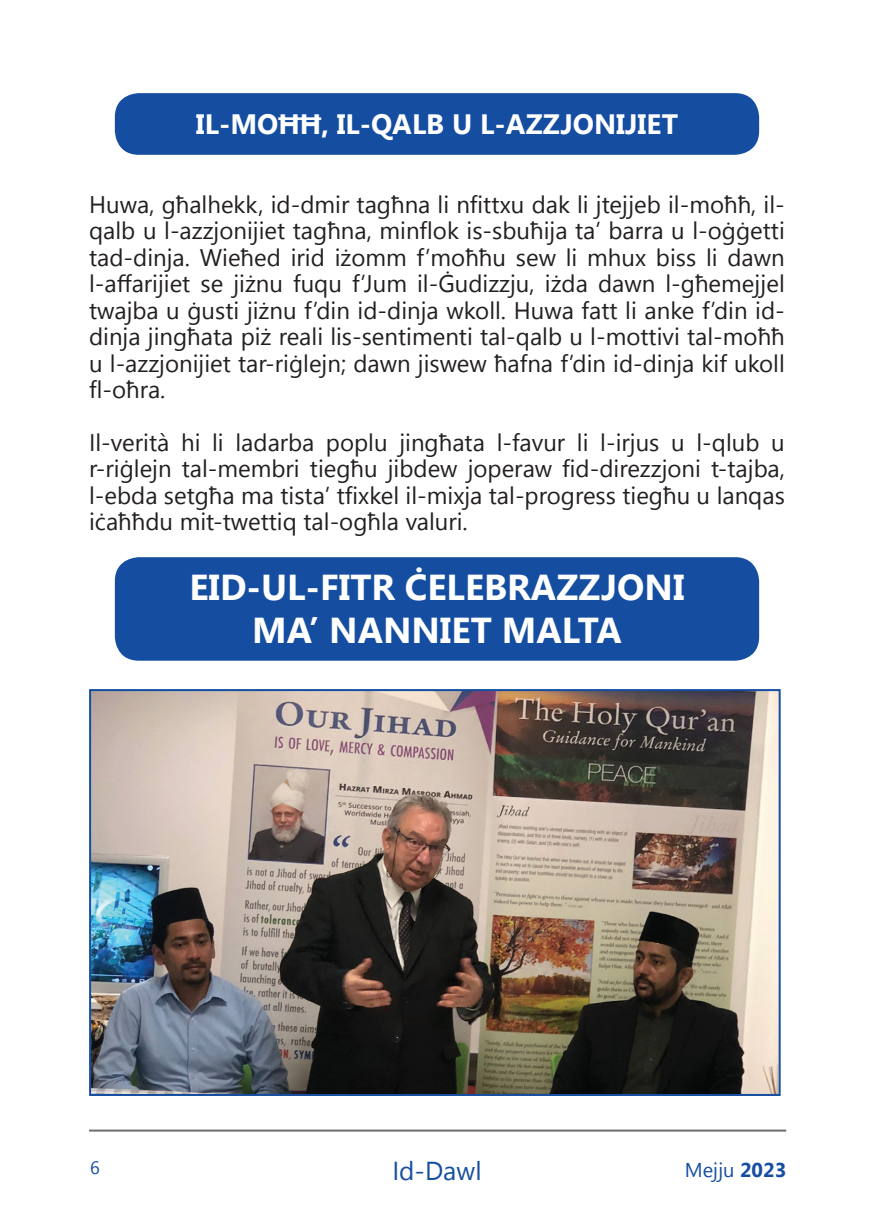
<style>
.page{position:relative;width:874px;height:1225px;background:#fff}
.page>*{position:absolute;margin:0;border:0;box-sizing:border-box;transform-origin:0 0}
.t1{font:700 36px/43.2px "Segoe UI";color:#fff;text-align:center}
.t2{font:700 28px "Segoe UI";color:#fff}
.t3{font:26px "Segoe UI";color:#154ea1}
.t4{font:24px/26.4px "Segoe UI";color:#231f20;text-align:justify}
.t5{font:20px "Segoe UI";color:#154ea1}
.t6{font:18px "Segoe UI";color:#154ea1}
.s1{font-weight:700}
</style>
<div class="page">
<div style="left:115px;top:557px;width:643px;height:103px;background:#154ea1;border-radius:24px"></div>
<div style="left:115px;top:93px;width:643px;height:62px;background:#154ea1;border-radius:24px"></div>
<hr style="left:89px;top:1129px;width:696px;height:2px;background:#6c6d70">
<img style="left:92px;top:692px;width:685px;height:401px">
<div style="left:89px;top:689px;width:691px;height:407px;border:2px solid #154ea1"></div>
<p class="t2" style="left:196px;top:104px;width:194px">IL-MOĦĦ, IL-QALB</p>
<p class="t2" style="left:452px;top:104px;width:71px">U L-AZZJONIJIET</p>
<p class="t4" style="left:89px;top:191px;width:697px">Huwa, għalhekk, id-dmir tagħna li nfittxu dak li jtejjeb il-moħħ, il&shy;qalb u l-azzjonijiet tagħna, minflok is-sbuħija ta’ barra u l-oġġetti tad-dinja. Wieħed irid iżomm f’moħħu sew li mhux biss li dawn l-affarijiet se jiżnu fuqu f’Jum il-Ġudizzju, iżda dawn l-għemejjel twajba u ġusti jiżnu f’din id-dinja wkoll. Huwa fatt li anke f’din id&shy;dinja jingħata piż reali lis-sentimenti tal-qalb u l-mottivi tal-moħħ u l-azzjonijiet tar-riġlejn; dawn jiswew ħafna f’din id-dinja kif ukoll fl-oħra.</p>
<p class="t4" style="left:89px;top:428px;width:697px">Il-verità hi li ladarba poplu jingħata l-favur li l-irjus u l-qlub u r-riġlejn tal-membri tiegħu jibdew joperaw fid-direzzjoni t-tajba, l-ebda setgħa ma tista’ tfixkel il-mixja tal-progress tiegħu u lanqas iċaħħdu mit-twettiq tal-ogħla valuri.</p>
<h1 class="t1" style="left:189px;top:563px;width:496px">EID-UL-FITR ĊELEBRAZZJONI<br>MA’ NANNIET MALTA</h1>
<p class="t6" style="left:90px;top:1152px;width:11px">6</p>
<p class="t3" style="left:392px;top:1149px;width:91px">Id-Dawl</p>
<p class="t5" style="left:684px;top:1154px;width:103px">Mejju <span class="s1">2023</span></p>
</div>
